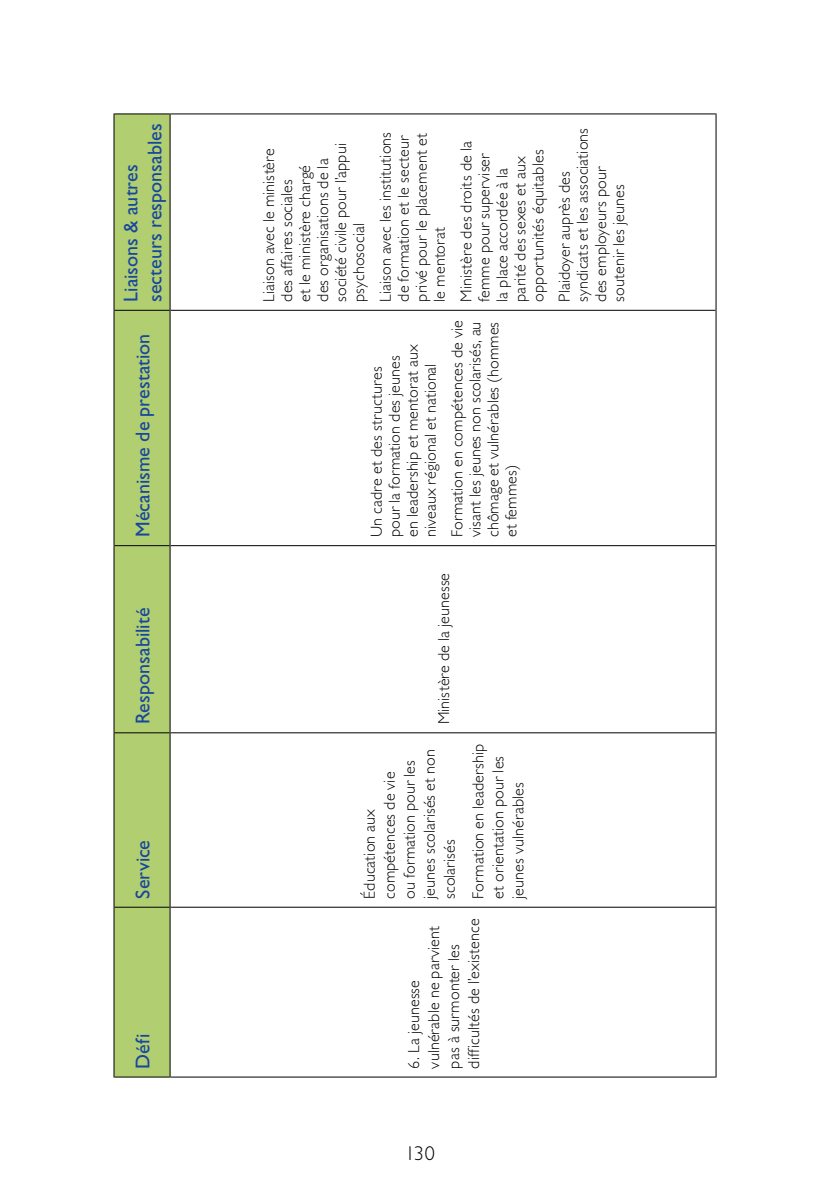
<style>
.page{position:relative;width:840px;height:1191px;background:#fff}
.page>*{position:absolute;margin:0;border:0;box-sizing:border-box;transform-origin:0 0}
.t1{font:20px/24px "Gill Sans";letter-spacing:.005em;color:#17479e}
.t2{font:300 20px "Gill Sans";color:#000}
.t3{font:300 16px/18px "Gill Sans";letter-spacing:.01em;color:#000}
</style>
<div class="page">
<div style="left:114px;top:114px;width:55px;height:962px;background:#b1ce70"></div>
<hr style="left:113px;top:907px;width:1px;height:170px;background:#000">
<hr style="left:114px;top:1076px;width:55px;height:1px;background:#000">
<hr style="left:113px;top:733px;width:1px;height:174px;background:#000">
<hr style="left:114px;top:906px;width:55px;height:1px;background:#000">
<hr style="left:113px;top:545px;width:1px;height:188px;background:#000">
<hr style="left:114px;top:732px;width:55px;height:1px;background:#000">
<hr style="left:113px;top:310px;width:1px;height:235px;background:#000">
<hr style="left:114px;top:545px;width:55px;height:1px;background:#000">
<hr style="left:113px;top:113px;width:1px;height:197px;background:#000">
<hr style="left:114px;top:310px;width:55px;height:1px;background:#000">
<hr style="left:114px;top:113px;width:55px;height:1px;background:#000">
<hr style="left:169px;top:907px;width:1px;height:170px;background:#000">
<hr style="left:170px;top:1076px;width:545px;height:1px;background:#000">
<hr style="left:169px;top:733px;width:1px;height:174px;background:#000">
<hr style="left:170px;top:906px;width:545px;height:1px;background:#000">
<hr style="left:169px;top:545px;width:1px;height:188px;background:#000">
<hr style="left:170px;top:732px;width:545px;height:1px;background:#000">
<hr style="left:169px;top:310px;width:1px;height:235px;background:#000">
<hr style="left:170px;top:545px;width:545px;height:1px;background:#000">
<hr style="left:169px;top:113px;width:1px;height:197px;background:#000">
<hr style="left:170px;top:310px;width:545px;height:1px;background:#000">
<hr style="left:170px;top:113px;width:545px;height:1px;background:#000">
<hr style="left:715px;top:907px;width:1px;height:170px;background:#000">
<hr style="left:715px;top:733px;width:1px;height:174px;background:#000">
<hr style="left:715px;top:545px;width:1px;height:188px;background:#000">
<hr style="left:715px;top:310px;width:1px;height:235px;background:#000">
<hr style="left:715px;top:113px;width:1px;height:197px;background:#000">
<p class="t1" style="left:119px;top:302px;width:180px;rotate:-90deg">Liaisons &amp; autres secteurs responsables</p>
<p class="t1" style="left:131px;top:537px;width:205px;rotate:-90deg">Mécanisme de prestation</p>
<p class="t1" style="left:131px;top:724px;width:118px;rotate:-90deg">Responsabilité</p>
<p class="t1" style="left:131px;top:898px;width:60px;rotate:-90deg">Service</p>
<p class="t1" style="left:131px;top:1068px;width:36px;rotate:-90deg">Défi</p>
<p class="t3" style="left:260px;top:302px;width:160px;rotate:-90deg">Liaison avec le ministère des affaires sociales<br>et le ministère chargé des organisations de la société civile pour l’appui psychosocial</p>
<p class="t3" style="left:376px;top:302px;width:171px;rotate:-90deg">Liaison avec les institutions de formation et le secteur privé pour le placement et le mentorat</p>
<p class="t3" style="left:457px;top:302px;width:162px;rotate:-90deg">Ministère des droits de la femme pour superviser la place accordée à la parité des sexes et aux opportunités équitables</p>
<p class="t3" style="left:367px;top:537px;width:194px;rotate:-90deg">Un cadre et des structures pour la formation des jeunes en leadership et mentorat aux niveaux régional et national</p>
<p class="t3" style="left:448px;top:537px;width:218px;text-align:justify;rotate:-90deg">Formation en compétences de vie visant les jeunes non scolarisés, au chômage et vulnérables (hommes et femmes)</p>
<p class="t3" style="left:555px;top:302px;width:175px;rotate:-90deg">Plaidoyer auprès des syndicats et les associations des employeurs pour soutenir les jeunes</p>
<p class="t3" style="left:434px;top:724px;width:153px;rotate:-90deg">Ministère de la jeunesse</p>
<p class="t3" style="left:359px;top:898px;width:151px;line-height:20px;rotate:-90deg">Éducation aux compétences de vie<br>ou formation pour les jeunes scolarisés et non scolarisés</p>
<p class="t3" style="left:468px;top:898px;width:156px;line-height:20px;rotate:-90deg">Formation en leadership et orientation pour les jeunes vulnérables</p>
<p class="t3" style="left:403px;top:1068px;width:151px;line-height:20px;rotate:-90deg">6. La jeunesse vulnérable ne parvient pas à surmonter les difficultés de l’existence</p>
<p class="t2" style="left:405px;top:1142px;width:31px">130</p>
</div>
